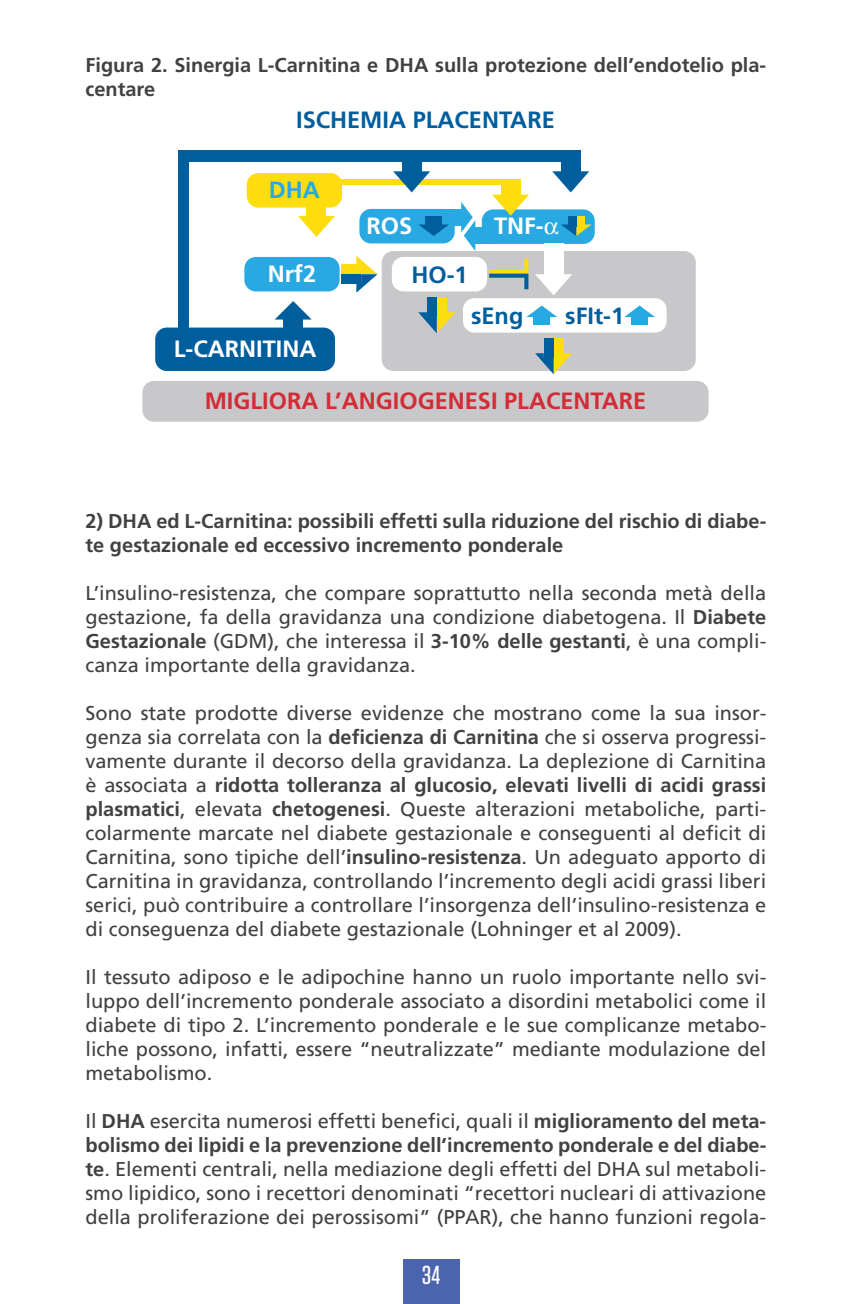
<style>
.page{position:relative;width:851px;height:1304px;background:#fff}
.page>*{position:absolute;margin:0;border:0;box-sizing:border-box;transform-origin:0 0}
.t1{font:500 26px "Tungsten";color:#fff}
.t2{font:700 23.6px "Frutiger";color:#005e9d}
.t3{font:700 23.6px "Frutiger";color:#d32c36}
.t4{font:700 23.6px "Frutiger";color:#fff}
.t5{font:700 23.6px "Frutiger";color:#28a9e1}
.t6{font:20px/24px "Frutiger";color:#414142;text-align:justify}
.t7{font:700 20px/24px "Frutiger";color:#414142}
.s1{font-weight:700}
</style>
<div class="page">
<div style="left:403px;top:1259px;width:56px;height:45px;background:#4b64ae"></div>
<div style="left:142px;top:381px;width:566px;height:41px;background:#c8c8cb;border-radius:12px"></div>
<div style="left:381px;top:251px;width:314px;height:120px;background:#c8c8cb;border-radius:12px"></div>
<div style="left:445px;top:209px;width:18px;height:16px;background:#28a9e1"></div>
<div style="left:253px;top:179px;width:267px;height:6px;background:#fedd0f"></div>
<div style="left:247px;top:173px;width:95px;height:35px;background:#fedd0f;border-radius:12px"></div>
<div style="left:244px;top:257px;width:95px;height:34px;background:#28a9e1;border-radius:12px"></div>
<div style="left:392px;top:257px;width:95px;height:34px;background:#fff;border-radius:12px"></div>
<div style="left:463px;top:298px;width:203px;height:35px;background:#fff;border-radius:12px"></div>
<div style="left:359px;top:209px;width:95px;height:34px;background:#28a9e1;border-radius:12px"></div>
<svg style="left:461px;top:202px;width:14px;height:49px"></svg>
<div style="left:472px;top:227px;width:19px;height:17px;background:#28a9e1"></div>
<div style="left:481px;top:209px;width:113px;height:35px;background:#28a9e1;border-radius:12px"></div>
<div style="left:155px;top:328px;width:180px;height:43px;background:#005e9d;border-radius:12px"></div>
<div style="left:179px;top:151px;width:10px;height:182px;background:#005e9d"></div>
<div style="left:179px;top:151px;width:401px;height:11px;background:#005e9d"></div>
<svg style="left:274px;top:301px;width:37px;height:19px"></svg>
<div style="left:283px;top:315px;width:20px;height:18px;background:#005e9d"></div>
<svg style="left:393px;top:171px;width:37px;height:21px"></svg>
<div style="left:402px;top:156px;width:19px;height:20px;background:#005e9d"></div>
<svg style="left:552px;top:171px;width:37px;height:21px"></svg>
<div style="left:561px;top:156px;width:19px;height:20px;background:#005e9d"></div>
<svg style="left:418px;top:224px;width:31px;height:12px"></svg>
<div style="left:425px;top:216px;width:17px;height:11px;background:#005e9d"></div>
<svg style="left:298px;top:216px;width:37px;height:21px"></svg>
<div style="left:306px;top:201px;width:20px;height:20px;background:#fedd0f"></div>
<svg style="left:492px;top:195px;width:37px;height:21px"></svg>
<div style="left:500px;top:180px;width:20px;height:19px;background:#fedd0f"></div>
<div style="left:543px;top:244px;width:20px;height:35px;background:#fff"></div>
<svg style="left:356px;top:256px;width:21px;height:37px"></svg>
<div style="left:341px;top:264px;width:15px;height:10px;background:#fedd0f"></div>
<div style="left:341px;top:274px;width:15px;height:10px;background:#005e9d"></div>
<div style="left:356px;top:264px;width:5px;height:10px;background:#fedd0f"></div>
<div style="left:356px;top:274px;width:5px;height:10px;background:#005e9d"></div>
<svg style="left:418px;top:312px;width:37px;height:21px"></svg>
<div style="left:436px;top:297px;width:10px;height:15px;background:#fedd0f"></div>
<div style="left:427px;top:297px;width:9px;height:15px;background:#005e9d"></div>
<div style="left:436px;top:312px;width:10px;height:5px;background:#fedd0f"></div>
<div style="left:427px;top:312px;width:9px;height:5px;background:#005e9d"></div>
<svg style="left:535px;top:353px;width:37px;height:21px"></svg>
<div style="left:553px;top:338px;width:10px;height:15px;background:#fedd0f"></div>
<div style="left:543px;top:338px;width:10px;height:15px;background:#005e9d"></div>
<div style="left:553px;top:353px;width:10px;height:5px;background:#fedd0f"></div>
<div style="left:543px;top:353px;width:10px;height:5px;background:#005e9d"></div>
<div style="left:576px;top:216px;width:8px;height:8px;background:#fedd0f"></div>
<div style="left:568px;top:216px;width:8px;height:8px;background:#005e9d"></div>
<svg style="left:526px;top:306px;width:31px;height:11px"></svg>
<div style="left:533px;top:314px;width:17px;height:11px;background:#28a9e1"></div>
<svg style="left:624px;top:306px;width:31px;height:11px"></svg>
<div style="left:631px;top:314px;width:16px;height:11px;background:#28a9e1"></div>
<svg style="left:485px;top:254px;width:87px;height:41px"></svg>
<svg style="left:561px;top:222px;width:30px;height:14px"></svg>
<p class="t7" style="left:85px;top:55px;width:682px">Figura 2. Sinergia L-Carnitina e DHA sulla protezione dell’endotelio pla&shy;centare</p>
<p class="t2" style="left:296px;top:110px;width:260px">ISCHEMIA PLACENTARE</p>
<p class="t5" style="left:269px;top:180px;width:53px">DHA</p>
<p class="t4" style="left:366px;top:216px;width:47px">ROS</p>
<p class="t4" style="left:268px;top:264px;width:50px">Nrf2</p>
<p class="t2" style="left:411px;top:266px;width:58px">HO-1</p>
<p class="t4" style="left:494px;top:217px;width:51px">TNF-</p>
<p class="t4" style="left:174px;top:339px;width:144px">L-CARNITINA</p>
<p class="t2" style="left:471px;top:306px;width:54px">sEng</p>
<p class="t2" style="left:565px;top:306px;width:60px">sFIt-1</p>
<p class="t3" style="left:205px;top:392px;width:443px">MIGLIORA L’ANGIOGENESI PLACENTARE</p>
<p class="t7" style="left:85px;top:511px;width:682px">2) DHA ed L-Carnitina: possibili effetti sulla riduzione del rischio di diabe&shy;te gestazionale ed eccessivo incremento ponderale</p>
<p class="t6" style="left:85px;top:583px;width:682px">L’insulino-resistenza, che compare soprattutto nella seconda metà della gestazione, fa della gravidanza una condizione diabetogena. Il <span class="s1">Diabete Gestazionale</span> (GDM), che interessa il <span class="s1">3-10% delle gestanti</span>, è una compli&shy;canza importante della gravidanza.</p>
<p class="t6" style="left:85px;top:703px;width:682px">Sono state prodotte diverse evidenze che mostrano come la sua insor&shy;genza sia correlata con la <span class="s1">deficienza di Carnitina</span> che si osserva progressi&shy;vamente durante il decorso della gravidanza. La deplezione di Carnitina è associata a <span class="s1">ridotta tolleranza al glucosio, elevati livelli di acidi grassi plasmatici</span>, elevata <span class="s1">chetogenesi</span>. Queste alterazioni metaboliche, parti&shy;colarmente marcate nel diabete gestazionale e conseguenti al deficit di Carnitina, sono tipiche dell’<span class="s1">insulino-resistenza</span>. Un adeguato apporto di Carnitina in gravidanza, controllando l’incremento degli acidi grassi liberi serici, può contribuire a controllare l’insorgenza dell’insulino-resistenza e di conseguenza del diabete gestazionale (Lohninger et al 2009).</p>
<p class="t6" style="left:85px;top:967px;width:682px">Il tessuto adiposo e le adipochine hanno un ruolo importante nello svi&shy;luppo dell’incremento ponderale associato a disordini metabolici come il diabete di tipo 2. L’incremento ponderale e le sue complicanze metabo&shy;liche possono, infatti, essere “neutralizzate” mediante modulazione del metabolismo.</p>
<p class="t6" style="left:85px;top:1111px;width:682px">Il <span class="s1">DHA</span> esercita numerosi effetti benefici, quali il <span class="s1">miglioramento del meta&shy;bolismo dei lipidi e la prevenzione dell’incremento ponderale e del diabe&shy;te</span>. Elementi centrali, nella mediazione degli effetti del DHA sul metaboli&shy;smo lipidico, sono i recettori denominati “recettori nucleari di attivazione della proliferazione dei perossisomi” (PPAR), che hanno funzioni regola-</p>
<h1 class="t1" style="left:422px;top:1264px;width:20px">34</h1>
</div>
